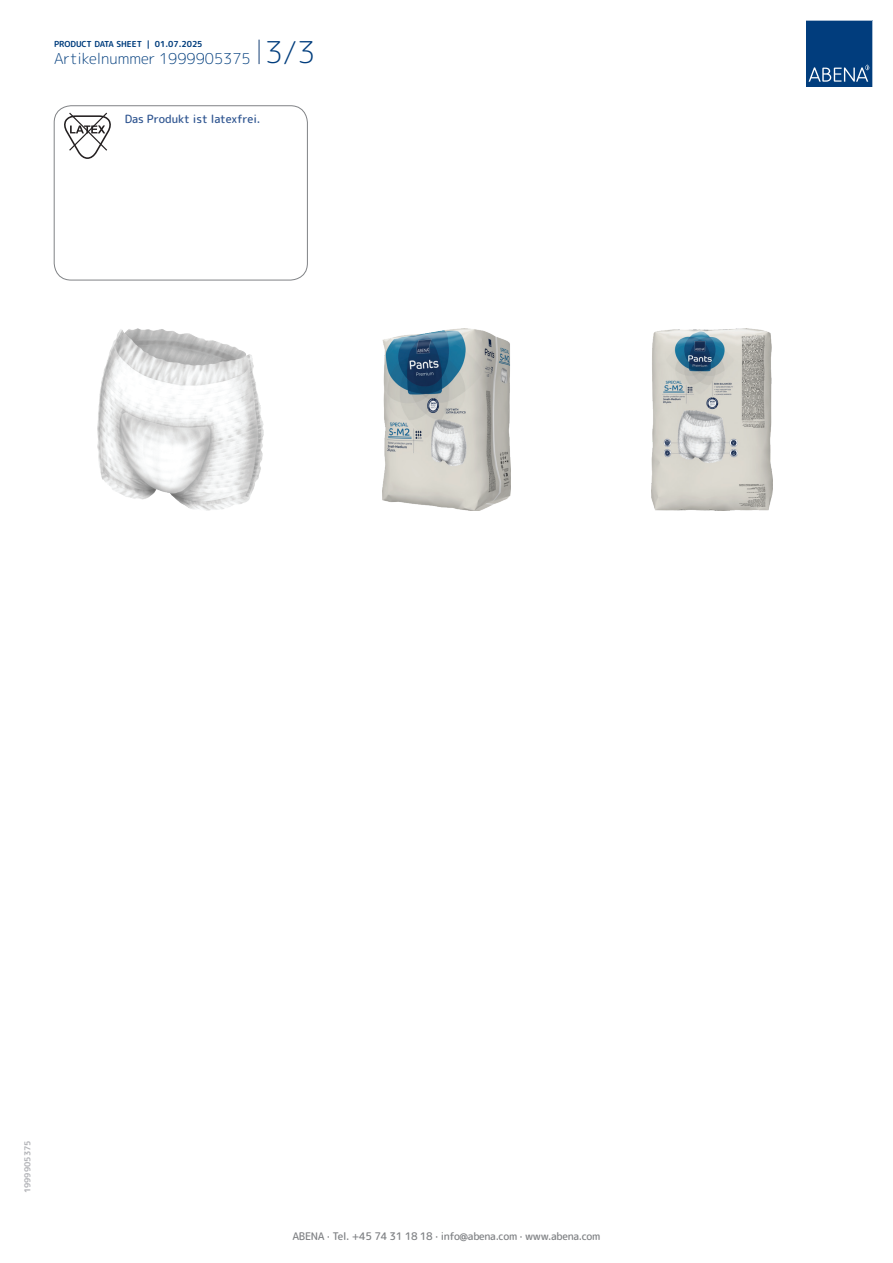
<style>
.page{position:relative;width:893px;height:1263px;background:#fff}
.page>*{position:absolute;margin:0;border:0;box-sizing:border-box;transform-origin:0 0}
.t1{font:300 15px "Rounded Mplus 1 c";color:#013d7d}
.t2{font:500 11.25px "Rounded Mplus 1 c";letter-spacing:-.01em;color:#305691}
.t3{font:500 10.5px "Rounded Mplus 1 c";letter-spacing:-.03em;color:#808285}
.t4{font:700 8.25px "Rounded Mplus 1 c";color:#013d7d}
.t5{font:700 8.25px "Rounded Mplus 1 c";color:#b2b3b7}
.s1{font-size:30px}
</style>
<div class="page">
<svg style="left:259px;top:40px;width:1px;height:24px"></svg>
<svg style="left:806px;top:20px;width:67px;height:67px;background:#144b86"></svg>
<svg style="left:64px;top:113px;width:47px;height:46px"></svg>
<div style="left:54px;top:106px;width:254px;height:174px;border:1px solid #808285;border-radius:17px"></div>
<img style="left:97px;top:328px;width:167px;height:183px">
<img style="left:382px;top:328px;width:129px;height:183px">
<img style="left:652px;top:328px;width:121px;height:183px">
<p class="t4" style="left:54px;top:38px;width:150px">PRODUCT DATA SHEET | 01.07.2025</p>
<h1 class="t1" style="left:54px;top:48px;width:263px">Artikelnummer 1999905375 <span class="s1">3/3</span></h1>
<p class="t2" style="left:125px;top:110px;width:137px">Das Produkt ist latexfrei.</p>
<p class="t5" style="left:22px;top:1193px;width:54px;rotate:-90deg">1999905375</p>
<p class="t3" style="left:292px;top:1229px;width:309px">ABENA · Tel. +45 74 31 18 18 · info@abena.com · www.abena.com</p>
</div>
